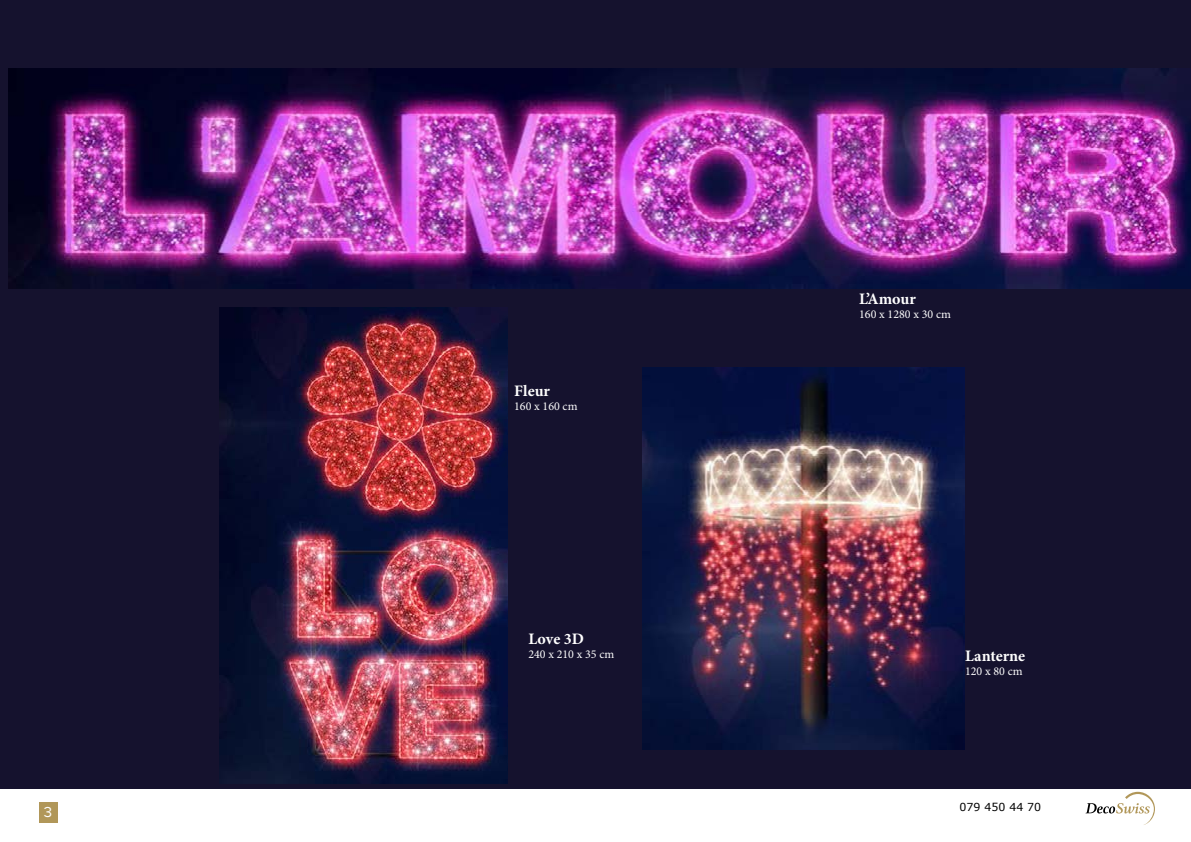
<style>
.page{position:relative;width:1191px;height:842px;background:#fff}
.page>*{position:absolute;margin:0;border:0;box-sizing:border-box;transform-origin:0 0}
.t1{font:700 16px "Minion Pro";color:#fff}
.t2{font:15px "Proxima Nova A";color:#fff}
.t3{font:12px "Minion Pro";color:#fff}
.t4{font:11px "Verdana";color:#000}
</style>
<div class="page">
<div style="left:40px;top:802px;width:18px;height:20px;background:#b19759"></div>
<svg style="left:1085px;top:792px;width:70px;height:33px"></svg>
<div style="left:0;top:0;width:1191px;height:788px;background:#15122e"></div>
<img style="left:9px;top:68px;width:1182px;height:221px">
<img style="left:219px;top:308px;width:289px;height:476px">
<img style="left:642px;top:367px;width:322px;height:383px">
<p class="t2" style="left:44px;top:804px;width:10px">3</p>
<h1 class="t1" style="left:514px;top:379px;width:37px">Fleur</h1>
<p class="t3" style="left:514px;top:398px;width:65px">160 x 160 cm</p>
<h1 class="t1" style="left:528px;top:627px;width:57px">Love 3D</h1>
<p class="t3" style="left:528px;top:646px;width:87px">240 x 210 x 35 cm</p>
<h1 class="t1" style="left:859px;top:287px;width:58px">L’Amour</h1>
<p class="t3" style="left:859px;top:306px;width:93px">160 x 1280 x 30 cm</p>
<h1 class="t1" style="left:965px;top:644px;width:62px">Lanterne</h1>
<p class="t3" style="left:965px;top:663px;width:59px">120 x 80 cm</p>
<p class="t4" style="left:959px;top:800px;width:83px">079 450 44 70</p>
</div>
